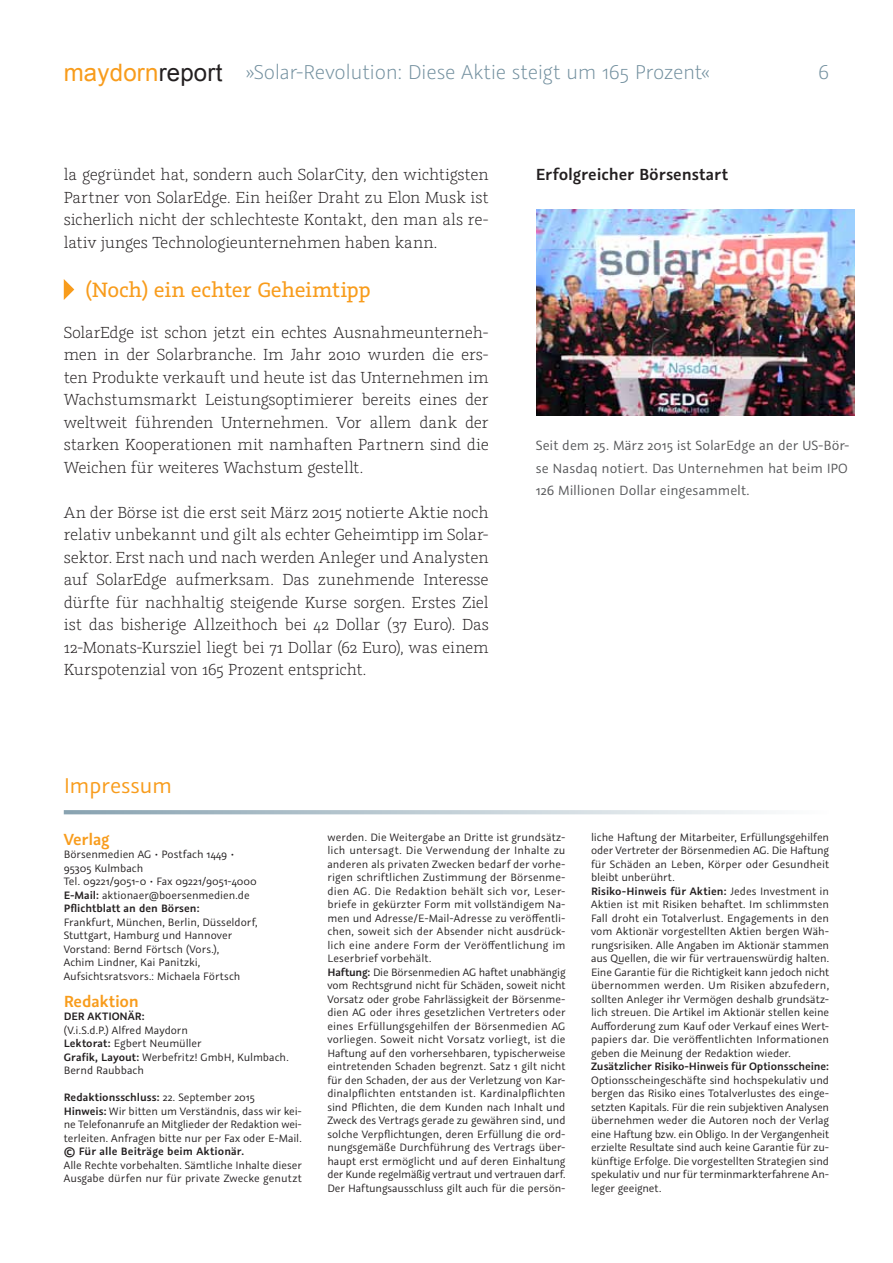
<style>
.page{position:relative;width:893px;height:1263px;background:#fff}
.page>*{position:absolute;margin:0;border:0;box-sizing:border-box;transform-origin:0 0}
.t1{font:24px "Graublau Sans";letter-spacing:-.015em;color:#f89c1c}
.t2{font:23.25px "Graublau Slab";letter-spacing:-.015em;color:#f89c1c}
.t3{font:300 22.5px "Graublau Sans";letter-spacing:-.015em;color:#73909f}
.t4{font:300 18px/22.5px "Graublau Slab";letter-spacing:-.01em;color:#231f20;text-align:justify}
.t5{font:600 18px "Graublau Sans";letter-spacing:-.005em;color:#231f20}
.t6{font:600 18px "Graublau Sans";letter-spacing:-.015em;color:#f89c1c}
.t7{font:15px/22.5px "Graublau Sans";letter-spacing:-.005em;color:#57585a}
.t8{font:12px/13.5px "Graublau Sans";color:#231f20}
.t9{font:600 12px "Graublau Sans";letter-spacing:-.005em;color:#231f20}
.s1{font-family:"Arial";font-weight:400;font-size:24px;color:#f89c1c}
.s2{font-family:"Arial";font-weight:400;font-size:24px;color:#231f20}
.s3{font-family:"Graublau Slab"}
.s4{font-weight:600}
</style>
<div class="page">
<svg style="left:64px;top:810px;width:706px;height:4px;background:#c0cdd5"></svg>
<svg style="left:64px;top:279px;width:10px;height:21px"></svg>
<img style="left:536px;top:209px;width:319px;height:207px">
<h3 class="t3" style="left:64px;top:59px;width:648px"><span class="s1">maydorn</span><span class="s2">report</span> <span class="s3">»</span>Solar-Revolution: Diese Aktie steigt um 165 Prozent«</h3>
<h3 class="t3" style="left:818px;top:59px;width:13px">6</h3>
<h3 class="t4" style="left:64px;top:163px;width:427px">la gegründet hat, sondern auch SolarCity, den wichtigsten Partner von SolarEdge. Ein heißer Draht zu Elon Musk ist sicherlich nicht der schlechteste Kontakt, den man als re&shy;lativ junges Technologieunternehmen haben kann.</h3>
<h2 class="t2" style="left:85px;top:275px;width:287px">(Noch) ein echter Geheimtipp</h2>
<p class="t4" style="left:64px;top:320px;width:427px">SolarEdge ist schon jetzt ein echtes Ausnahmeunterneh&shy;men in der Solarbranche. Im Jahr 2010 wurden die ers&shy;ten Produkte verkauft und heute ist das Unternehmen im Wachstumsmarkt Leistungsoptimierer bereits eines der weltweit führenden Unternehmen. Vor allem dank der starken Kooperationen mit namhaften Partnern sind die Weichen für weiteres Wachstum gestellt.</p>
<p class="t4" style="left:64px;top:500px;width:427px">An der Börse ist die erst seit März 2015 notierte Aktie noch relativ unbekannt und gilt als echter Geheimtipp im Solar&shy;sektor. Erst nach und nach werden Anleger und Analysten auf SolarEdge aufmerksam. Das zunehmende Interesse dürfte für nachhaltig steigende Kurse sorgen. Erstes Ziel ist das bisherige Allzeithoch bei 42 Dollar (37 Euro). Das 12-Monats-Kursziel liegt bei 71 Dollar (62 Euro), was einem Kurspotenzial von 165 Prozent entspricht.</p>
<h1 class="t1" style="left:64px;top:771px;width:110px">Impressum</h1>
<h3 class="t5" style="left:536px;top:163px;width:194px">Erfolgreicher Börsenstart</h3>
<p class="t7" style="left:536px;top:434px;width:315px">Seit dem 25. März 2015 ist SolarEdge an der US-Bör&shy;se Nasdaq notiert. Das Unternehmen hat beim IPO<br>126 Millionen Dollar eingesammelt.</p>
<h3 class="t6" style="left:64px;top:828px;width:47px">Verlag</h3>
<p class="t8" style="left:64px;top:848px;width:195px">Börsenmedien AG • Postfach 1449 •<br>95305 Kulmbach<br>Tel. 09221/9051-0 • Fax 09221/9051-4000<br><span class="s4">E-Mail:</span> aktionaer@boersenmedien.de<br><span class="s4">Pflichtblatt an den Börsen:</span></p>
<p class="t8" style="left:64px;top:915px;width:195px">Frankfurt, München, Berlin, Düsseldorf, Stuttgart, Hamburg und Hannover Vorstand: Bernd Förtsch (Vors.),<br>Achim Lindner, Kai Panitzki, Aufsichtsratsvors.: Michaela Förtsch</p>
<h3 class="t6" style="left:64px;top:990px;width:77px">Redaktion</h3>
<p class="t9" style="left:64px;top:1009px;width:83px">DER AKTIONÄR:</p>
<p class="t8" style="left:64px;top:1023px;width:226px">(V.i.S.d.P.) Alfred Maydorn<br><span class="s4">Lektorat:</span> Egbert Neumüller<br><span class="s4">Grafik, Layout:</span> Werbefritz! GmbH, Kulmbach.<br>Bernd Raubbach</p>
<p class="t8" style="left:64px;top:1091px;width:240px"><span class="s4">Redaktionsschluss:</span> 22. September 2015<br><span class="s4">Hinweis:</span> Wir bitten um Verständnis, dass wir kei&shy;ne Telefonanrufe an Mitglieder der Redaktion wei&shy;terleiten. Anfragen bitte nur per Fax oder E-Mail.</p>
<p class="t9" style="left:64px;top:1144px;width:182px">© Für alle Beiträge beim Aktionär.</p>
<p class="t8" style="left:64px;top:1158px;width:240px">Alle Rechte vorbehalten. Sämtliche Inhalte dieser<br>Ausgabe dürfen nur für private Zwecke genutzt</p>
<p class="t8" style="left:327px;top:830px;width:240px">werden. Die Weitergabe an Dritte ist grundsätz&shy;lich untersagt. Die Verwendung der Inhalte zu anderen als privaten Zwecken bedarf der vorhe&shy;rigen schriftlichen Zustimmung der Börsenme&shy;dien AG. Die Redaktion behält sich vor, Leser&shy;briefe in gekürzter Form mit vollständigem Na&shy;men und Adresse/E-Mail-Adresse zu veröffentli&shy;chen, soweit sich der Absender nicht ausdrück&shy;lich eine andere Form der Veröffentlichung im Leserbrief vorbehält.<br><span class="s4">Haftung:</span> Die Börsenmedien AG haftet unabhängig vom Rechtsgrund nicht für Schäden, soweit nicht Vorsatz oder grobe Fahrlässigkeit der Börsenme&shy;dien AG oder ihres gesetzlichen Vertreters oder eines Erfüllungsgehilfen der Börsenmedien AG vorliegen. Soweit nicht Vorsatz vorliegt, ist die Haftung auf den vorhersehbaren, typischerweise eintretenden Schaden begrenzt. Satz 1 gilt nicht für den Schaden, der aus der Verletzung von Kar&shy;dinalpflichten entstanden ist. Kardinalpflichten sind Pflichten, die dem Kunden nach Inhalt und Zweck des Vertrags gerade zu gewähren sind, und solche Verpflichtungen, deren Erfüllung die ord&shy;nungsgemäße Durchführung des Vertrags über&shy;haupt erst ermöglicht und auf deren Einhaltung der Kunde regelmäßig vertraut und vertrauen darf.<br>Der Haftungsausschluss gilt auch für die persön-</p>
<p class="t8" style="left:591px;top:830px;width:240px">liche Haftung der Mitarbeiter, Erfüllungsgehilfen oder Vertreter der Börsenmedien AG. Die Haftung für Schäden an Leben, Körper oder Gesundheit bleibt unberührt.<br><span class="s4">Risiko-Hinweis für Aktien:</span> Jedes Investment in Aktien ist mit Risiken behaftet. Im schlimmsten Fall droht ein Totalverlust. Engagements in den vom Aktionär vorgestellten Aktien bergen Wäh&shy;rungsrisiken. Alle Angaben im Aktionär stammen aus Quellen, die wir für vertrauenswürdig halten.<br>Eine Garantie für die Richtigkeit kann jedoch nicht übernommen werden. Um Risiken abzufedern, sollten Anleger ihr Vermögen deshalb grundsätz&shy;lich streuen. Die Artikel im Aktionär stellen keine Auf-forderung zum Kauf oder Verkauf eines Wert&shy;papiers dar. Die veröffentlichten Informationen geben die Meinung der Redaktion wieder.</p>
<p class="t9" style="left:591px;top:1059px;width:240px">Zusätzlicher Risiko-Hinweis für Optionsscheine:</p>
<p class="t8" style="left:591px;top:1073px;width:240px;text-align:justify">Optionsscheingeschäfte sind hochspekulativ und bergen das Risiko eines Totalverlustes des einge&shy;setzten Kapitals. Für die rein subjektiven Analysen übernehmen weder die Autoren noch der Verlag eine Haftung bzw. ein Obligo. In der Vergangenheit erzielte Resultate sind auch keine Garantie für zu&shy;künftige Erfolge. Die vorgestellten Strategien sind spekulativ und nur für terminmarkterfahrene An&shy;leger geeignet.</p>
</div>
